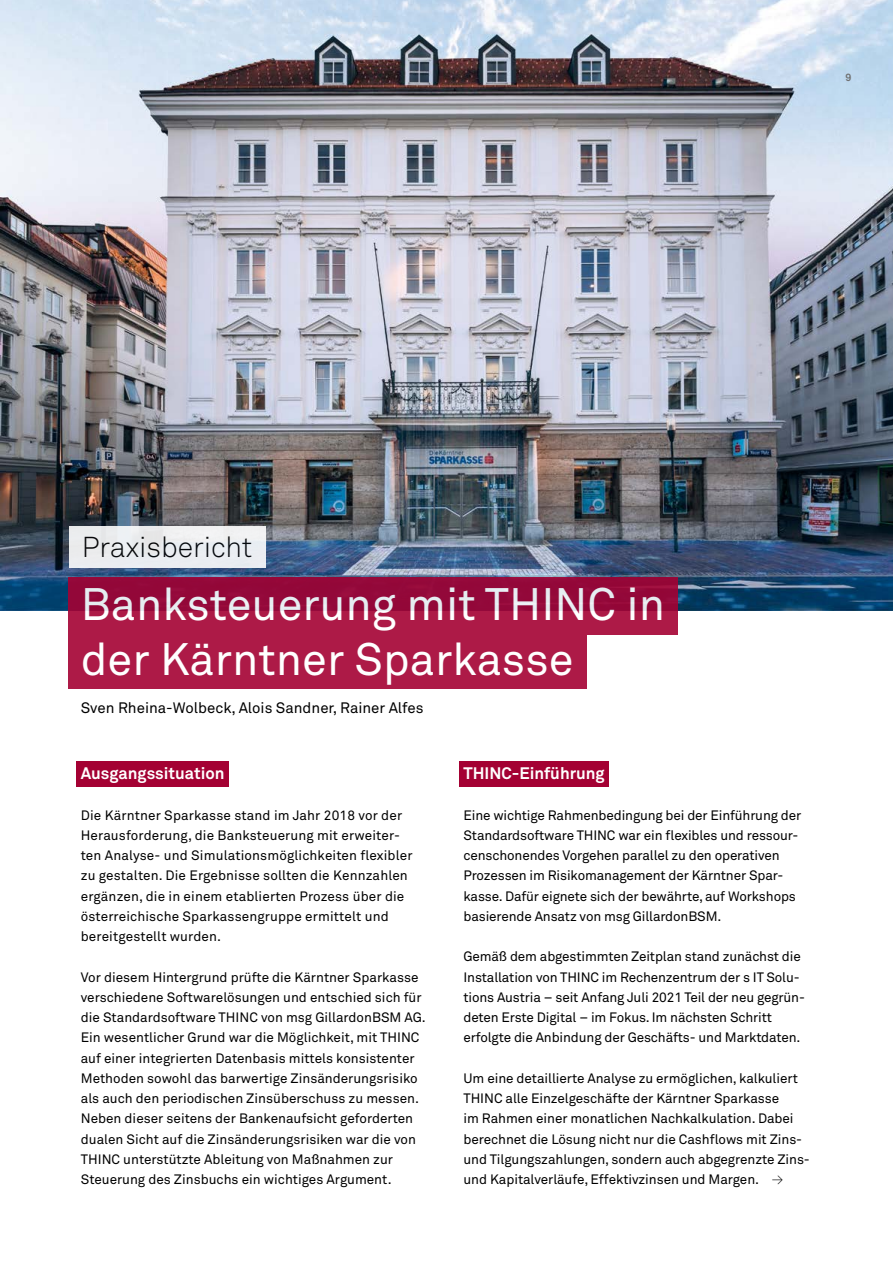
<style>
.page{position:relative;width:893px;height:1263px;background:#fff}
.page>*{position:absolute;margin:0;border:0;box-sizing:border-box;transform-origin:0 0}
.t1{font:45px/54px "Akkurat Std";color:#fff}
.t2{font:300 28.5px "Akkurat Std";color:#000}
.t3{font:700 16.5px "Akkurat Std";color:#fff}
.t4{font:15px "Akkurat Std";color:#000}
.t5{font:13.5px/20.2px "Akkurat Std";letter-spacing:-.005em;color:#000}
.t6{font:700 10.5px "Akkurat Std";color:#707172}
.s1{font-weight:300}
</style>
<div class="page">
<img style="left:0;top:0;width:893px;height:610px">
<div style="left:77px;top:762px;width:152px;height:25px;background:#a40133"></div>
<div style="left:459px;top:762px;width:150px;height:25px;background:#a40133"></div>
<div style="left:69px;top:526px;width:196px;height:42px;background:#ebedf1"></div>
<div style="left:68px;top:577px;width:610px;height:57px;background:linear-gradient(to bottom,#8c0235,#b11d49)"></div>
<div style="left:68px;top:631px;width:518px;height:57px;background:#ad1a47"></div>
<p class="t6" style="left:845px;top:71px;width:7px">9</p>
<h2 class="t2" style="left:82px;top:530px;width:172px">Praxisbericht</h2>
<h1 class="t1" style="left:81px;top:578px;width:586px">Banksteuerung mit THINC in der Kärntner Sparkasse</h1>
<p class="t4" style="left:81px;top:699px;width:344px">Sven Rheina-Wolbeck, Alois Sandner, Rainer Alfes</p>
<p class="t3" style="left:81px;top:763px;width:145px">Ausgangssituation</p>
<p class="t5" style="left:81px;top:805px;width:333px">Die Kärntner Sparkasse stand im Jahr 2018 vor der Herausforderung, die Banksteuerung mit erweiter&shy;ten Analyse- und Simulationsmöglichkeiten flexibler zu gestalten. Die Ergebnisse sollten die Kennzahlen ergänzen, die in einem etablierten Prozess über die österreichische Sparkassengruppe ermittelt und bereitgestellt wurden.</p>
<p class="t5" style="left:81px;top:967px;width:347px">Vor diesem Hintergrund prüfte die Kärntner Sparkasse verschiedene Softwarelösungen und entschied sich für die Standardsoftware THINC von msg GillardonBSM AG.<br>Ein wesentlicher Grund war die Möglichkeit, mit THINC auf einer integrierten Datenbasis mittels konsistenter Methoden sowohl das barwertige Zinsänderungsrisiko als auch den periodischen Zinsüberschuss zu messen.<br>Neben dieser seitens der Bankenaufsicht geforderten dualen Sicht auf die Zinsänderungsrisiken war die von THINC unterstützte Ableitung von Maßnahmen zur Steuerung des Zinsbuchs ein wichtiges Argument.</p>
<p class="t3" style="left:463px;top:763px;width:143px">THINC-Einführung</p>
<p class="t5" style="left:463px;top:805px;width:339px">Eine wichtige Rahmenbedingung bei der Einführung der Standardsoftware THINC war ein flexibles und ressour&shy;censchonendes Vorgehen parallel zu den operativen Prozessen im Risikomanagement der Kärntner Spar&shy;kasse. Dafür eignete sich der bewährte, auf Workshops basierende Ansatz von msg GillardonBSM.</p>
<p class="t5" style="left:463px;top:947px;width:343px">Gemäß dem abgestimmten Zeitplan stand zunächst die Installation von THINC im Rechenzentrum der s IT Solu&shy;tions Austria – seit Anfang Juli 2021 Teil der neu gegrün&shy;deten Erste Digital – im Fokus. Im nächsten Schritt erfolgte die Anbindung der Geschäfts- und Marktdaten.</p>
<p class="t5" style="left:463px;top:1068px;width:348px">Um eine detaillierte Analyse zu ermöglichen, kalkuliert THINC alle Einzelgeschäfte der Kärntner Sparkasse<br>im Rahmen einer monatlichen Nachkalkulation. Dabei berechnet die Lösung nicht nur die Cashflows mit Zins&shy;und Tilgungszahlungen, sondern auch abgegrenzte Zins&shy;und Kapitalverläufe, Effektivzinsen und Margen. <span class="s1">→</span></p>
</div>
